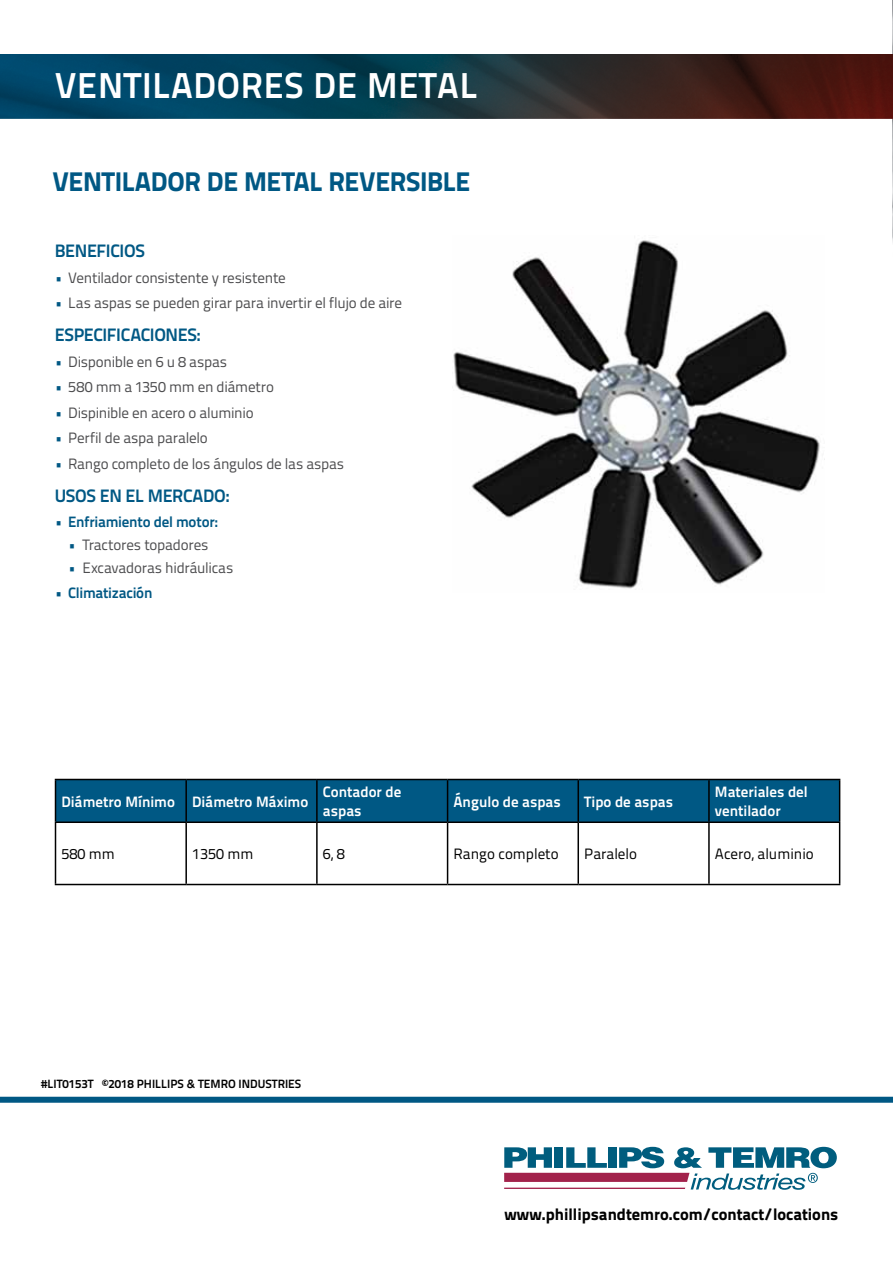
<style>
.page{position:relative;width:893px;height:1263px;background:#fff}
.page>*{position:absolute;margin:0;border:0;box-sizing:border-box;transform-origin:0 0}
.t1{font:700 36px "Titillium Text 22 L";letter-spacing:.02em;color:#fff}
.t2{font:800 27px "Titillium Text 22 L";letter-spacing:-.015em;color:#005884}
.t3{font:700 18px "Titillium Text 22 L";letter-spacing:-.025em;color:#005884}
.t4{font:800 16.5px "Titillium Text 22 L";color:#000}
.t5{font:15px "Titillium Text 22 L";letter-spacing:-.015em;color:#4d4d4f}
.t6{font:700 15px/19.5px "Titillium Text 22 L";color:#fff}
.t7{font:15px "Titillium Text 22 L";color:#000}
.t8{font:700 15px "Titillium Text 22 L";letter-spacing:-.015em;color:#005884}
.t9{font:700 12px "Titillium Text 22 L";color:#000}
.s1{color:#005884}
.s2{font-weight:400}
</style>
<div class="page">
<img style="left:892px;top:0;width:1px;height:243px">
<img style="left:0;top:54px;width:893px;height:65px">
<img style="left:453px;top:240px;width:367px;height:349px">
<div style="left:56px;top:780px;width:783px;height:41px;background:#005884"></div>
<hr style="left:55px;top:779px;width:131px;height:1px;background:#000">
<hr style="left:55px;top:780px;width:1px;height:41px;background:#000">
<hr style="left:186px;top:779px;width:131px;height:1px;background:#000">
<hr style="left:185px;top:780px;width:2px;height:41px;background:#000">
<hr style="left:317px;top:779px;width:131px;height:1px;background:#000">
<hr style="left:316px;top:780px;width:2px;height:41px;background:#000">
<hr style="left:448px;top:779px;width:130px;height:1px;background:#000">
<hr style="left:447px;top:780px;width:1px;height:41px;background:#000">
<hr style="left:578px;top:779px;width:131px;height:1px;background:#000">
<hr style="left:577px;top:780px;width:2px;height:41px;background:#000">
<hr style="left:709px;top:779px;width:131px;height:1px;background:#000">
<hr style="left:708px;top:780px;width:2px;height:41px;background:#000">
<hr style="left:839px;top:780px;width:1px;height:41px;background:#000">
<hr style="left:55px;top:821px;width:131px;height:2px;background:#000">
<hr style="left:55px;top:823px;width:1px;height:61px;background:#000">
<hr style="left:186px;top:821px;width:131px;height:2px;background:#000">
<hr style="left:185px;top:823px;width:2px;height:61px;background:#000">
<hr style="left:317px;top:821px;width:131px;height:2px;background:#000">
<hr style="left:316px;top:823px;width:2px;height:61px;background:#000">
<hr style="left:448px;top:821px;width:130px;height:2px;background:#000">
<hr style="left:447px;top:823px;width:1px;height:61px;background:#000">
<hr style="left:578px;top:821px;width:131px;height:2px;background:#000">
<hr style="left:577px;top:823px;width:2px;height:61px;background:#000">
<hr style="left:709px;top:821px;width:131px;height:2px;background:#000">
<hr style="left:708px;top:823px;width:2px;height:61px;background:#000">
<hr style="left:839px;top:823px;width:1px;height:61px;background:#000">
<hr style="left:55px;top:884px;width:131px;height:1px;background:#000">
<hr style="left:186px;top:884px;width:131px;height:1px;background:#000">
<hr style="left:317px;top:884px;width:131px;height:1px;background:#000">
<hr style="left:448px;top:884px;width:130px;height:1px;background:#000">
<hr style="left:578px;top:884px;width:131px;height:1px;background:#000">
<hr style="left:709px;top:884px;width:131px;height:1px;background:#000">
<div style="left:0;top:1097px;width:893px;height:6px;background:#005884"></div>
<svg style="left:504px;top:1147px;width:333px;height:43px"></svg>
<hr style="left:504px;top:1187px;width:181px;height:2px;background:#a2224b">
<h1 class="t1" style="left:55px;top:58px;width:424px">VENTILADORES DE METAL</h1>
<h2 class="t2" style="left:52px;top:160px;width:419px">VENTILADOR DE METAL REVERSIBLE</h2>
<p class="t3" style="left:55px;top:237px;width:92px">BENEFICIOS</p>
<p class="t5" style="left:55px;top:267px;width:233px"><span class="s1">•</span> Ventilador consistente y resistente</p>
<p class="t5" style="left:55px;top:292px;width:349px"><span class="s1">•</span> Las aspas se pueden girar para invertir el flujo de aire</p>
<p class="t3" style="left:55px;top:321px;width:147px">ESPECIFICACIONES:</p>
<p class="t5" style="left:55px;top:351px;width:174px"><span class="s1">•</span> Disponible en 6 u 8 aspas</p>
<p class="t5" style="left:55px;top:376px;width:221px"><span class="s1">•</span> 580 mm a 1350 mm en diámetro</p>
<p class="t5" style="left:55px;top:402px;width:200px"><span class="s1">•</span> Dispinible en acero o aluminio</p>
<p class="t5" style="left:55px;top:427px;width:154px"><span class="s1">•</span> Perfil de aspa paralelo</p>
<p class="t5" style="left:55px;top:453px;width:291px"><span class="s1">•</span> Rango completo de los ángulos de las aspas</p>
<p class="t3" style="left:55px;top:482px;width:176px">USOS EN EL MERCADO:</p>
<p class="t8" style="left:55px;top:511px;width:165px"><span class="s2">•</span> Enfriamiento del motor:</p>
<p class="t5" style="left:68px;top:534px;width:142px"><span class="s1">•</span> Tractores topadores</p>
<p class="t5" style="left:68px;top:557px;width:167px"><span class="s1">•</span> Excavadoras hidráulicas</p>
<p class="t8" style="left:55px;top:582px;width:99px"><span class="s2">•</span> Climatización</p>
<p class="t6" style="left:61px;top:791px;width:248px">Diámetro Mínimo Diámetro Máximo</p>
<p class="t6" style="left:323px;top:781px;width:80px">Contador de aspas</p>
<p class="t6" style="left:454px;top:791px;width:109px">Ángulo de aspas</p>
<p class="t6" style="left:584px;top:791px;width:90px">Tipo de aspas</p>
<p class="t6" style="left:715px;top:781px;width:94px">Materiales del ventilador</p>
<p class="t7" style="left:61px;top:843px;width:55px">580 mm</p>
<p class="t7" style="left:192px;top:843px;width:63px">1350 mm</p>
<p class="t7" style="left:323px;top:843px;width:23px">6, 8</p>
<p class="t7" style="left:454px;top:843px;width:107px">Rango completo</p>
<p class="t7" style="left:584px;top:843px;width:54px">Paralelo</p>
<p class="t7" style="left:715px;top:843px;width:100px">Acero, aluminio</p>
<p class="t9" style="left:41px;top:1074px;width:262px">#LIT0153T ©2018 PHILLIPS &amp; TEMRO INDUSTRIES</p>
<p class="t4" style="left:505px;top:1201px;width:335px">www.phillipsandtemro.com/contact/locations</p>
</div>
